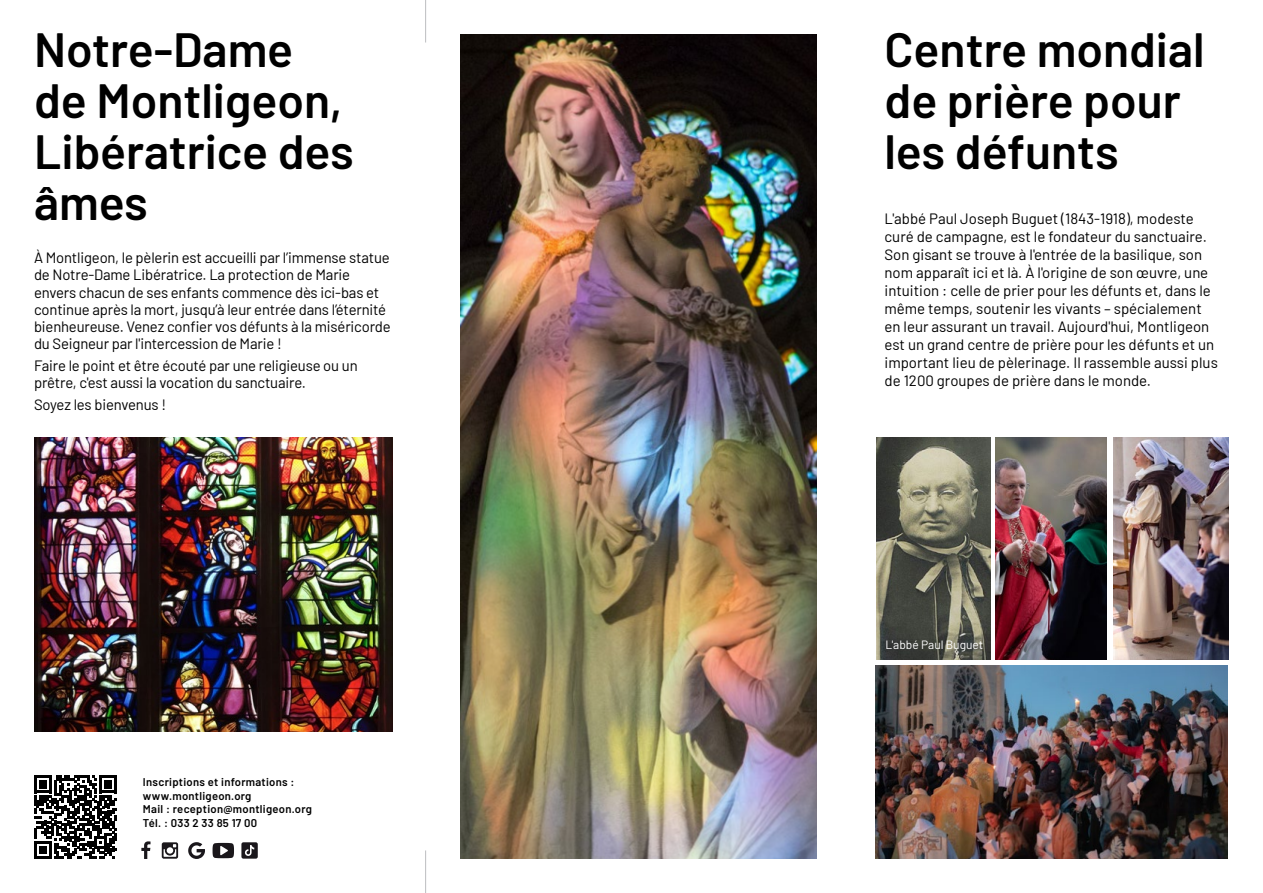
<style>
.page{position:relative;width:1263px;height:893px;background:#fff}
.page>*{position:absolute;margin:0;border:0;box-sizing:border-box;transform-origin:0 0}
.t1{font:600 48px/51px "Barlow";color:#000}
.t2{font:15px/18px "Barlow";letter-spacing:-.01em;color:#000}
.t3{font:12px "Barlow";color:#fff}
.t4{font:600 11.25px/13.5px "Barlow";letter-spacing:.025em;color:#000}
</style>
<div class="page">
<img style="left:1114px;top:437px;width:114px;height:222px">
<img style="left:996px;top:437px;width:110px;height:222px">
<img style="left:876px;top:437px;width:114px;height:222px">
<img style="left:460px;top:34px;width:356px;height:825px">
<svg style="left:141px;top:841px;width:10px;height:18px"></svg>
<svg style="left:162px;top:842px;width:16px;height:17px"></svg>
<svg style="left:188px;top:842px;width:17px;height:17px"></svg>
<svg style="left:213px;top:843px;width:21px;height:15px"></svg>
<svg style="left:241px;top:842px;width:17px;height:17px"></svg>
<img style="left:34px;top:437px;width:358px;height:294px">
<img style="left:876px;top:666px;width:351px;height:193px">
<svg style="left:34px;top:775px;width:83px;height:84px"></svg>
<hr style="left:425px;top:0;width:1px;height:43px;background:#bcbec0">
<hr style="left:425px;top:850px;width:1px;height:43px;background:#bcbec0">
<h1 class="t1" style="left:34px;top:20px;width:321px">Notre-Dame de Montligeon,<br>Libératrice des âmes</h1>
<p class="t2" style="left:34px;top:248px;width:358px;line-height:17.2px">À Montligeon, le pèlerin est accueilli par l’immense statue de Notre-Dame Libératrice. La protection de Marie envers chacun de ses enfants commence dès ici-bas et continue après la mort, jusqu’à leur entrée dans l’éternité bienheureuse. Venez confier vos défunts à la miséricorde du Seigneur par l'intercession de Marie !</p>
<p class="t2" style="left:34px;top:356px;width:325px;line-height:17.2px">Faire le point et être écouté par une religieuse ou un prêtre, c'est aussi la vocation du sanctuaire.</p>
<p class="t2" style="left:34px;top:394px;width:134px">Soyez les bienvenus !</p>
<p class="t4" style="left:143px;top:774px;width:170px">Inscriptions et informations : www.montligeon.org<br>Mail : reception@montligeon.org<br>Tél. : 033 2 33 85 17 00</p>
<h1 class="t1" style="left:884px;top:20px;width:322px">Centre mondial de prière pour les défunts</h1>
<p class="t2" style="left:884px;top:208px;width:335px">L'abbé Paul Joseph Buguet (1843-1918), modeste curé de campagne, est le fondateur du sanctuaire.<br>Son gisant se trouve à l'entrée de la basilique, son nom apparaît ici et là. À l'origine de son œuvre, une intuition : celle de prier pour les défunts et, dans le même temps, soutenir les vivants – spécialement en leur assurant un travail. Aujourd'hui, Montligeon est un grand centre de prière pour les défunts et un important lieu de pèlerinage. Il rassemble aussi plus de 1200 groupes de prière dans le monde.</p>
<p class="t3" style="left:885px;top:636px;width:99px">L'abbé Paul Buguet</p>
</div>
